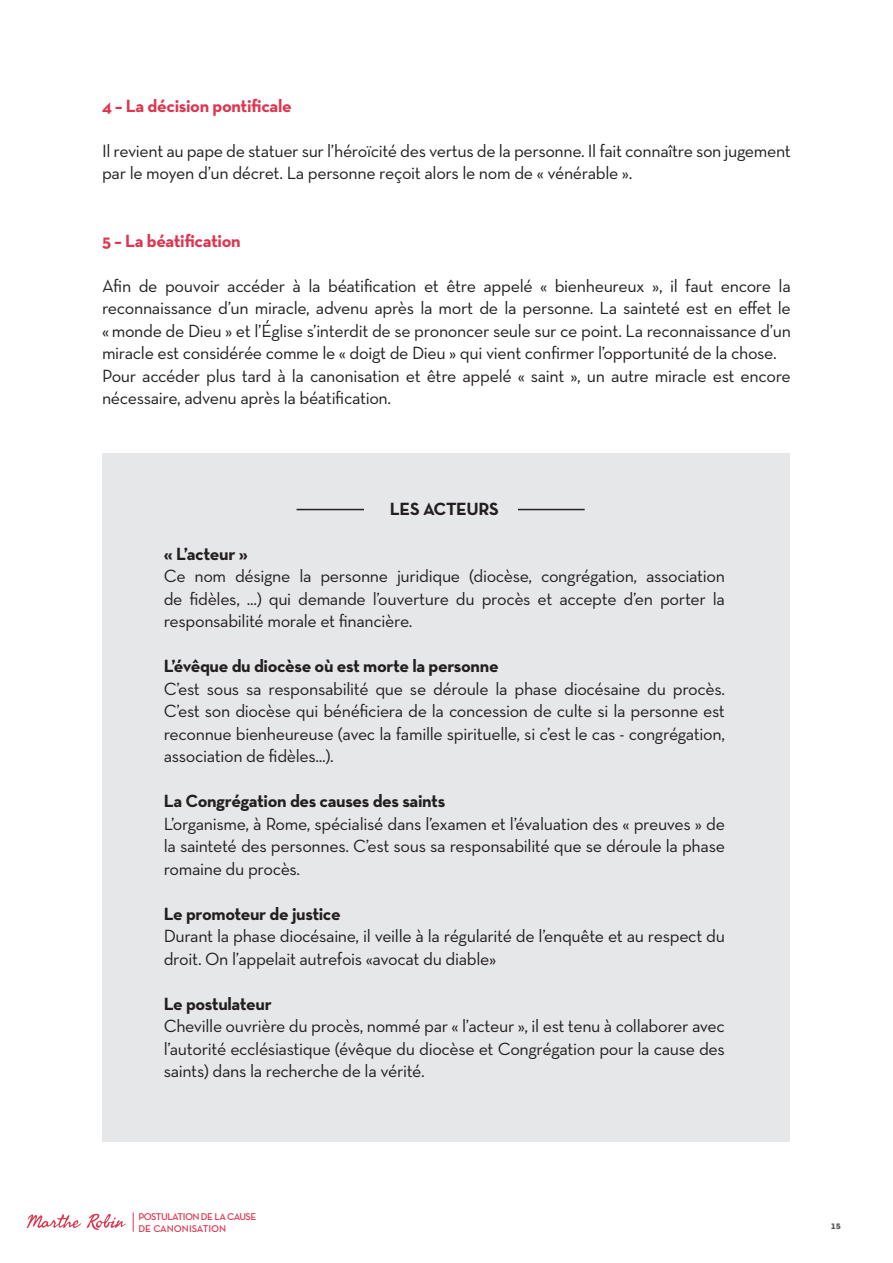
<style>
.page{position:relative;width:893px;height:1263px;background:#fff}
.page>*{position:absolute;margin:0;border:0;box-sizing:border-box;transform-origin:0 0}
.t1{font:18px/22.5px "Neutraface Text";letter-spacing:-.02em;color:#231f20;text-align:justify}
.t2{font:700 18px "Neutraface Text";letter-spacing:-.02em;color:#231f20}
.t3{font:700 18px "Neutraface Text";letter-spacing:-.02em;color:#dd3750}
.t4{font:10.5px "Neutra Text TF Bold SC";color:#57585a}
.t5{font:600 10.05px/12px "Neutraface Text";letter-spacing:-.05em;color:#dd3750}
</style>
<div class="page">
<svg style="left:27px;top:1214px;width:99px;height:16px"></svg>
<svg style="left:133px;top:1212px;width:1px;height:20px"></svg>
<div style="left:103px;top:453px;width:687px;height:688px;background:#e6e7e9"></div>
<hr style="left:297px;top:509px;width:288px;height:1px;background:#231f20">
<div style="left:364px;top:495px;width:153px;height:29px;background:#e6e7e9"></div>
<p class="t3" style="left:102px;top:94px;width:191px">4 – La décision pontificale</p>
<p class="t1" style="left:102px;top:139px;width:690px">Il revient au pape de statuer sur l’héroïcité des vertus de la personne. Il fait connaître son jugement par le moyen d’un décret. La personne reçoit alors le nom de « vénérable ».</p>
<p class="t3" style="left:102px;top:229px;width:140px">5 – La béatification</p>
<p class="t1" style="left:102px;top:274px;width:690px">Afin de pouvoir accéder à la béatification et être appelé « bienheureux », il faut encore la reconnaissance d’un miracle, advenu après la mort de la personne. La sainteté est en effet le « monde de Dieu » et l’Église s’interdit de se prononcer seule sur ce point. La reconnaissance d’un miracle est considérée comme le « doigt de Dieu » qui vient confirmer l’opportunité de la chose.</p>
<p class="t1" style="left:102px;top:364px;width:690px">Pour accéder plus tard à la canonisation et être appelé « saint », un autre miracle est encore nécessaire, advenu après la béatification.</p>
<p class="t2" style="left:390px;top:497px;width:110px">LES ACTEURS</p>
<p class="t2" style="left:164px;top:542px;width:86px">« L’acteur »</p>
<p class="t1" style="left:164px;top:565px;width:563px">Ce nom désigne la personne juridique (diocèse, congrégation, association de fidèles, ...) qui demande l’ouverture du procès et accepte d’en porter la responsabilité morale et financière.</p>
<p class="t2" style="left:164px;top:654px;width:336px">L’évêque du diocèse où est morte la personne</p>
<p class="t1" style="left:164px;top:677px;width:563px">C’est sous sa responsabilité que se déroule la phase diocésaine du procès.<br>C’est son diocèse qui bénéficiera de la concession de culte si la personne est reconnue bienheureuse (avec la famille spirituelle, si c’est le cas - congrégation, association de fidèles...).</p>
<p class="t2" style="left:164px;top:789px;width:283px">La Congrégation des causes des saints</p>
<p class="t1" style="left:164px;top:812px;width:563px">L’organisme, à Rome, spécialisé dans l’examen et l’évaluation des « preuves » de la sainteté des personnes. C’est sous sa responsabilité que se déroule la phase romaine du procès.</p>
<p class="t2" style="left:164px;top:902px;width:178px">Le promoteur de justice</p>
<p class="t1" style="left:164px;top:925px;width:563px">Durant la phase diocésaine, il veille à la régularité de l’enquête et au respect du droit. On l’appelait autrefois «avocat du diable»</p>
<p class="t2" style="left:164px;top:992px;width:110px">Le postulateur</p>
<p class="t1" style="left:164px;top:1015px;width:563px">Cheville ouvrière du procès, nommé par « l’acteur », il est tenu à collaborer avec l’autorité ecclésiastique (évêque du diocèse et Congrégation pour la cause des saints) dans la recherche de la vérité.</p>
<p class="t5" style="left:138px;top:1210px;width:119px">POSTULATION DE LA CAUSE<br>DE CANONISATION</p>
<p class="t4" style="left:831px;top:1219px;width:12px">15</p>
</div>
